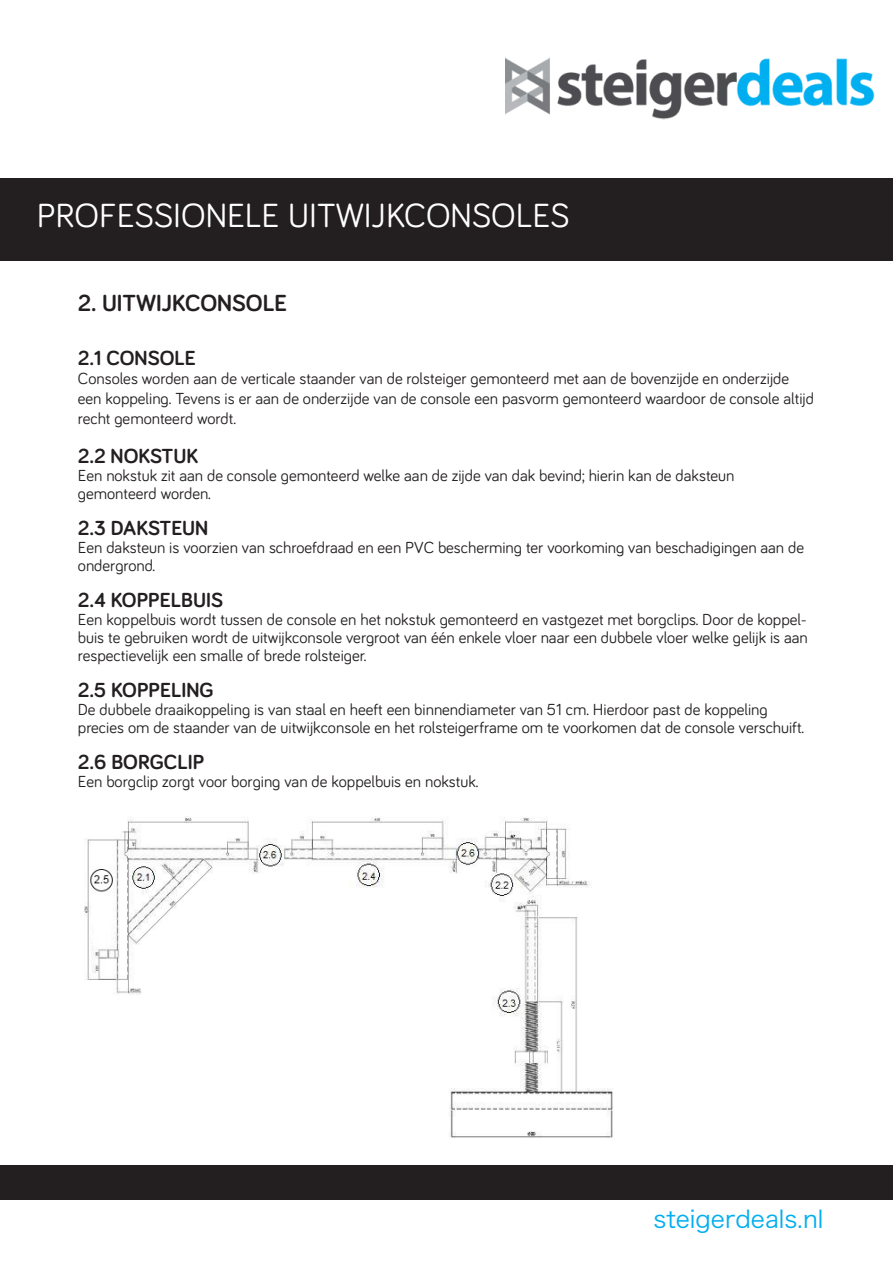
<style>
.page{position:relative;width:893px;height:1263px;background:#fff}
.page>*{position:absolute;margin:0;border:0;box-sizing:border-box;transform-origin:0 0}
.t1{font:34.5px "Bariol";color:#fff}
.t2{font:700 24px "Bariol";color:#231f20}
.t3{font:24px "Hira Kaku Pro W3";color:#00aeef}
.t4{font:700 21px "Bariol";color:#231f20}
.t5{font:16.5px/18px "Bariol";color:#231f20}
</style>
<div class="page">
<div style="left:0;top:178px;width:893px;height:86px;background:#231f20"></div>
<div style="left:0;top:261px;width:893px;height:5px;background:#fff"></div>
<div style="left:0;top:1165px;width:893px;height:35px;background:#231f20"></div>
<img style="left:84px;top:816px;width:529px;height:322px">
<img style="left:505px;top:57px;width:370px;height:63px">
<p class="t1" style="left:37px;top:192px;width:534px">PROFESSIONELE UITWIJKCONSOLES</p>
<p class="t2" style="left:78px;top:286px;width:211px">2. UITWIJKCONSOLE</p>
<p class="t4" style="left:78px;top:343px;width:119px">2.1 CONSOLE</p>
<p class="t5" style="left:78px;top:368px;width:738px;line-height:20.1px">Consoles worden aan de verticale staander van de rolsteiger gemonteerd met aan de bovenzijde en onderzijde een koppeling. Tevens is er aan de onderzijde van de console een pasvorm gemonteerd waardoor de console altijd recht gemonteerd wordt.</p>
<p class="t4" style="left:78px;top:441px;width:122px">2.2 NOKSTUK</p>
<p class="t5" style="left:78px;top:465px;width:658px">Een nokstuk zit aan de console gemonteerd welke aan de zijde van dak bevind; hierin kan de daksteun gemonteerd worden.</p>
<p class="t4" style="left:78px;top:513px;width:132px">2.3 DAKSTEUN</p>
<p class="t5" style="left:78px;top:537px;width:728px">Een daksteun is voorzien van schroefdraad en een PVC bescherming ter voorkoming van beschadigingen aan de ondergrond.</p>
<p class="t4" style="left:78px;top:585px;width:147px">2.4 KOPPELBUIS</p>
<p class="t5" style="left:78px;top:609px;width:731px;text-align:justify">Een koppelbuis wordt tussen de console en het nokstuk gemonteerd en vastgezet met borgclips. Door de koppel&shy;buis te gebruiken wordt de uitwijkconsole vergroot van één enkele vloer naar een dubbele vloer welke gelijk is aan respectievelijk een smalle of brede rolsteiger.</p>
<p class="t4" style="left:78px;top:675px;width:137px">2.5 KOPPELING</p>
<p class="t5" style="left:78px;top:699px;width:728px">De dubbele draaikoppeling is van staal en heeft een binnendiameter van 51 cm. Hierdoor past de koppeling precies om de staander van de uitwijkconsole en het rolsteigerframe om te voorkomen dat de console verschuift.</p>
<p class="t4" style="left:78px;top:747px;width:128px">2.6 BORGCLIP</p>
<p class="t5" style="left:78px;top:771px;width:402px">Een borgclip zorgt voor borging van de koppelbuis en nokstuk.</p>
<p class="t3" style="left:653px;top:1198px;width:171px">steigerdeals.nl</p>
</div>
